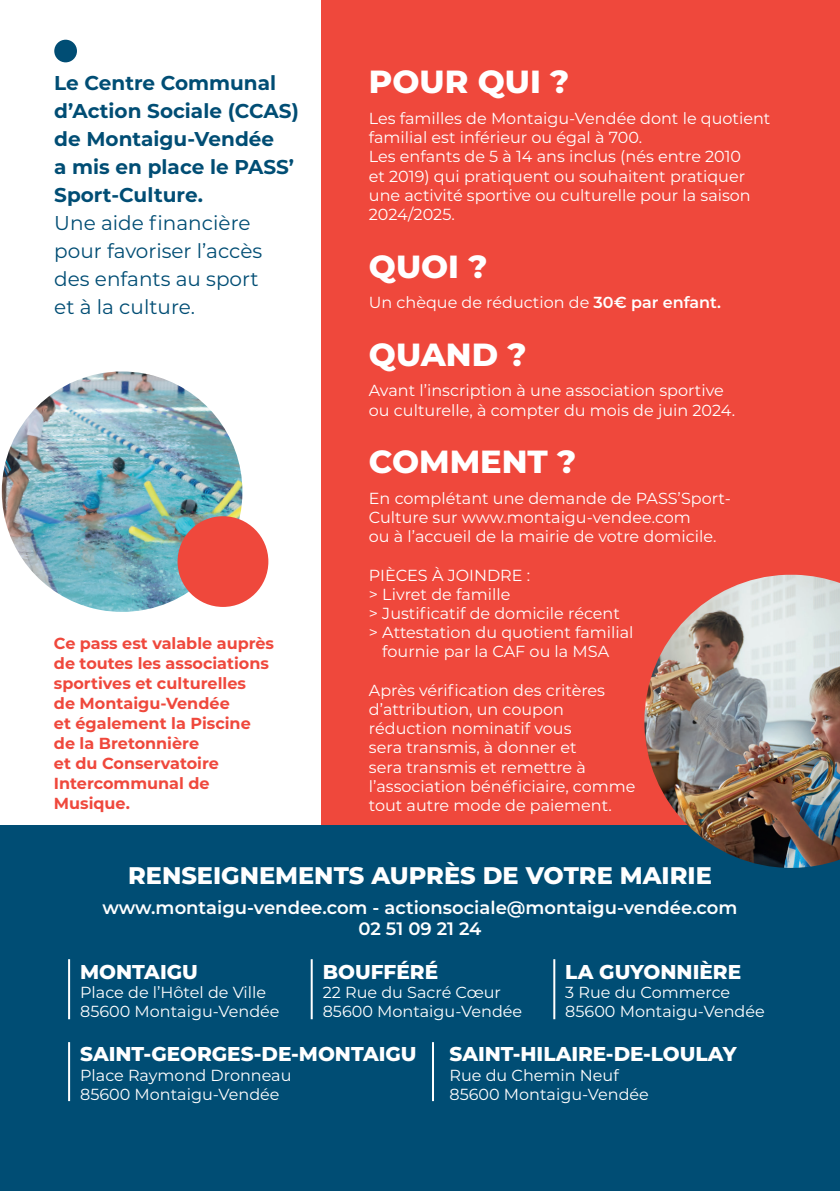
<style>
.page{position:relative;width:840px;height:1191px;background:#fff}
.page>*{position:absolute;margin:0;border:0;box-sizing:border-box;transform-origin:0 0}
.t1{font:800 32px "Montserrat";color:#fff}
.t2{font:800 24px "Montserrat";color:#fff}
.t3{font:700 20px/28px "Montserrat";color:#004d74}
.t4{font:800 20px "Montserrat";color:#fff}
.t5{font:20px/28px "Montserrat";color:#004d74}
.t6{font:600 18px/21.6px "Montserrat";color:#fff;text-align:center}
.t7{font:16px/19.2px "Montserrat";color:#fff}
.t8{font:700 16px/20px "Montserrat";color:#ef483c}
.s1{font-weight:600}
</style>
<div class="page">
<div style="left:321px;top:0;width:518px;height:840px;background:#ef483c"></div>
<div style="left:0;top:825px;width:839px;height:366px;background:#004d74"></div>
<div style="left:54px;top:40px;width:23px;height:22px;background:#004d74;border-radius:50%"></div>
<img style="left:2px;top:371px;width:240px;height:241px">
<img style="left:644px;top:575px;width:195px;height:293px">
<div style="left:177px;top:516px;width:91px;height:91px;background:#ef483c;border-radius:50%"></div>
<hr style="left:310px;top:959px;width:2px;height:60px;background:#fff">
<hr style="left:553px;top:959px;width:2px;height:60px;background:#fff">
<hr style="left:68px;top:959px;width:2px;height:60px;background:#fff">
<hr style="left:68px;top:1042px;width:2px;height:59px;background:#fff">
<hr style="left:432px;top:1042px;width:2px;height:59px;background:#fff">
<p class="t3" style="left:54px;top:68px;width:246px">Le Centre Communal d’Action Sociale (CCAS) de Montaigu-Vendée<br>a mis en place le PASS’<br>Sport-Culture.</p>
<p class="t5" style="left:54px;top:209px;width:209px">Une aide financière pour favoriser l’accès des enfants au sport et à la culture.</p>
<p class="t8" style="left:54px;top:632px;width:221px">Ce pass est valable auprès de toutes les associations sportives et culturelles<br>de Montaigu-Vendée<br>et également la Piscine de la Bretonnière<br>et du Conservatoire<br>Intercommunal de<br>Musique.</p>
<h1 class="t1" style="left:369px;top:59px;width:202px">POUR QUI ?</h1>
<p class="t7" style="left:369px;top:108px;width:403px">Les familles de Montaigu-Vendée dont le quotient familial est inférieur ou égal à 700.<br>Les enfants de 5 à 14 ans inclus (nés entre 2010<br>et 2019) qui pratiquent ou souhaitent pratiquer une activité sportive ou culturelle pour la saison 2024/2025.</p>
<h1 class="t1" style="left:369px;top:243px;width:120px">QUOI ?</h1>
<p class="t7" style="left:369px;top:292px;width:353px">Un chèque de réduction de <span class="s1">30€ par enfant.</span></p>
<h1 class="t1" style="left:369px;top:331px;width:159px">QUAND ?</h1>
<p class="t7" style="left:369px;top:380px;width:367px">Avant l’inscription à une association sportive ou culturelle, à compter du mois de juin 2024.</p>
<h1 class="t1" style="left:369px;top:438px;width:209px">COMMENT ?</h1>
<p class="t7" style="left:369px;top:488px;width:363px">En complétant une demande de PASS’Sport-<br>Culture sur www.montaigu-vendee.com<br>ou à l’accueil de la mairie de votre domicile.</p>
<p class="t7" style="left:369px;top:564px;width:163px">PIÈCES À JOINDRE :</p>
<p class="t7" style="left:369px;top:584px;width:143px">&gt; Livret de famille</p>
<p class="t7" style="left:369px;top:603px;width:252px">&gt; Justificatif de domicile récent</p>
<p class="t7" style="left:369px;top:622px;width:266px">&gt; Attestation du quotient familial</p>
<p class="t7" style="left:382px;top:641px;width:228px">fournie par la CAF ou la MSA</p>
<p class="t7" style="left:369px;top:680px;width:268px">Après vérification des critères d’attribution, un coupon réduction nominatif vous<br>sera transmis, à donner et<br>sera transmis et remettre à l’association bénéficiaire, comme tout autre mode de paiement.</p>
<h2 class="t2" style="left:128px;top:857px;width:585px">RENSEIGNEMENTS AUPRÈS DE VOTRE MAIRIE</h2>
<p class="t6" style="left:102px;top:895px;width:636px">www.montaigu-vendee.com - actionsociale@montaigu-vendée.com<br>02 51 09 21 24</p>
<p class="t4" style="left:80px;top:956px;width:119px">MONTAIGU</p>
<p class="t7" style="left:80px;top:982px;width:201px">Place de l’Hôtel de Ville<br>85600 Montaigu-Vendée</p>
<p class="t4" style="left:322px;top:956px;width:117px">BOUFFÉRÉ</p>
<p class="t7" style="left:322px;top:982px;width:201px">22 Rue du Sacré Cœur<br>85600 Montaigu-Vendée</p>
<p class="t4" style="left:565px;top:956px;width:177px">LA GUYONNIÈRE</p>
<p class="t7" style="left:565px;top:982px;width:201px">3 Rue du Commerce<br>85600 Montaigu-Vendée</p>
<p class="t4" style="left:80px;top:1039px;width:338px">SAINT-GEORGES-DE-MONTAIGU</p>
<p class="t7" style="left:80px;top:1064px;width:213px">Place Raymond Dronneau<br>85600 Montaigu-Vendée</p>
<p class="t4" style="left:449px;top:1039px;width:288px">SAINT-HILAIRE-DE-LOULAY</p>
<p class="t7" style="left:449px;top:1064px;width:201px">Rue du Chemin Neuf<br>85600 Montaigu-Vendée</p>
</div>
